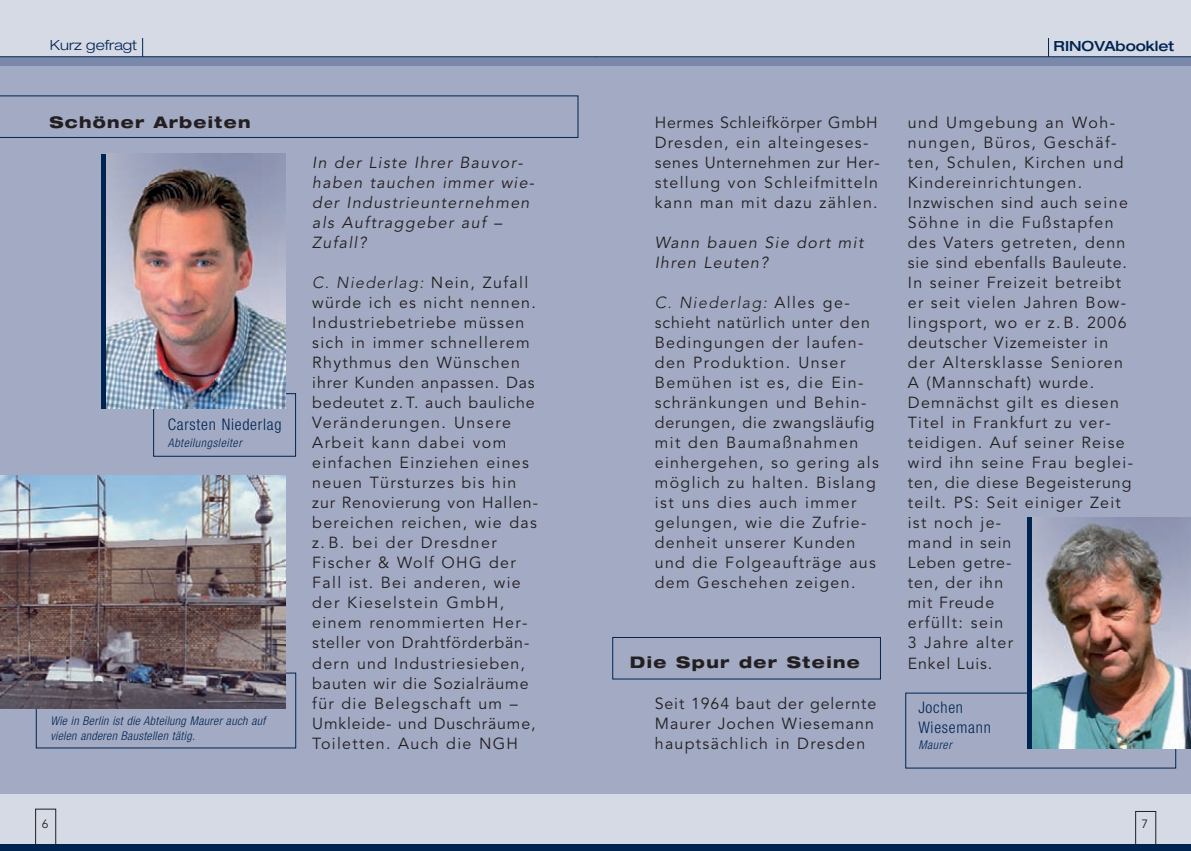
<style>
.page{position:relative;width:1191px;height:851px;background:#fff}
.page>*{position:absolute;margin:0;border:0;box-sizing:border-box;transform-origin:0 0}
.t1{font:16px/20px "Avenir";letter-spacing:.085em;color:#231f20}
.t2{font:italic 16px/20px "Avenir";letter-spacing:.085em;color:#231f20}
.t3{font:16px/20px "Avenir";letter-spacing:.065em;color:#231f20}
.t4{font:300 condensed 16px/19.2px "Helvetica Neue";letter-spacing:.05em;color:#002452}
.t5{font:800 expanded 16px "Helvetica Neue";letter-spacing:.085em;color:#231f20}
.t6{font:500 expanded 14px "Helvetica Neue";color:#002452}
.t7{font:300 expanded 14px "Helvetica Neue";color:#002452}
.t8{font:italic 300 condensed 12px/14.4px "Helvetica Neue";letter-spacing:.03em;color:#002452}
.t9{font:italic 300 condensed 12px "Helvetica Neue";letter-spacing:.05em;color:#002452}
.t10{font:12px "Avenir";color:#231f20}
.s1{font-weight:300;font-style:italic}
</style>
<div class="page">
<div style="left:595px;top:65px;width:596px;height:737px;background:#a3abc4"></div>
<div style="left:0;top:57px;width:595px;height:737px;background:#a3abc4"></div>
<div style="left:595px;top:794px;width:596px;height:56px;background:#d6dae5"></div>
<div style="left:0;top:794px;width:595px;height:56px;background:#d6dae5"></div>
<svg style="left:1135px;top:811px;width:21px;height:33px"></svg>
<svg style="left:35px;top:808px;width:21px;height:36px"></svg>
<div style="left:595px;top:0;width:596px;height:57px;background:#d6dae5"></div>
<div style="left:0;top:0;width:595px;height:57px;background:#d6dae5"></div>
<svg style="left:1048px;top:38px;width:1px;height:18px"></svg>
<svg style="left:0;top:95px;width:578px;height:43px"></svg>
<div style="left:612px;top:637px;width:269px;height:42px;border:1px solid #002452"></div>
<div style="left:153px;top:393px;width:143px;height:63px;border:1px solid #002452"></div>
<img style="left:105px;top:154px;width:181px;height:254px">
<img style="left:1031px;top:517px;width:159px;height:231px">
<hr style="left:1027px;top:517px;width:4px;height:231px;background:#002452">
<img style="left:0;top:475px;width:286px;height:233px">
<svg style="left:142px;top:38px;width:1px;height:18px"></svg>
<hr style="left:101px;top:154px;width:4px;height:254px;background:#002452">
<div style="left:595px;top:57px;width:596px;height:8px;background:#7a89a9"></div>
<div style="left:0;top:57px;width:595px;height:8px;background:#7a89a9"></div>
<hr style="left:0;top:56px;width:596px;height:1px;background:#002452">
<hr style="left:595px;top:56px;width:596px;height:1px;background:#002452">
<div style="left:0;top:844px;width:596px;height:6px;background:#002452"></div>
<div style="left:595px;top:844px;width:596px;height:6px;background:#002452"></div>
<p class="t7" style="left:50px;top:40px;width:89px">Kurz gefragt</p>
<p class="t6" style="left:1053px;top:41px;width:122px">RINOVAbooklet</p>
<p class="t5" style="left:49px;top:116px;width:203px">Schöner Arbeiten</p>
<p class="t4" style="left:168px;top:416px;width:115px">Carsten Niederlag</p>
<p class="t9" style="left:168px;top:438px;width:75px">Abteilungsleiter</p>
<p class="t8" style="left:50px;top:714px;width:217px">Wie in Berlin ist die Abteilung Maurer auch auf vielen anderen Baustellen tätig.</p>
<p class="t2" style="left:312px;top:154px;width:223px">In der Liste Ihrer Bauvor&shy;haben tauchen immer wie&shy;der Industrieunternehmen als Auftraggeber auf –<br>Zufall?</p>
<p class="t1" style="left:312px;top:274px;width:227px"><span class="s1">C. Niederlag:</span> Nein, Zufall würde ich es nicht nennen.<br>Industriebetriebe müssen sich in immer schnellerem<br>Rhythmus den Wünschen ihrer Kunden anpassen. Das bedeutet z. T. auch bauliche<br>Veränderungen. Unsere<br>Arbeit kann dabei vom einfachen Einziehen eines neuen Türsturzes bis hin zur Renovierung von Hallen&shy;bereichen reichen, wie das z. B. bei der Dresdner<br>Fischer &amp; Wolf OHG der<br>Fall ist. Bei anderen, wie der Kieselstein GmbH, einem renommierten Her&shy;steller von Drahtförderbän&shy;dern und Industriesieben, bauten wir die Sozialräume für die Belegschaft um –<br>Umkleide- und Duschräume,<br>Toiletten. Auch die NGH</p>
<p class="t1" style="left:655px;top:114px;width:226px">Hermes Schleifkörper GmbH<br>Dresden, ein alteingeses&shy;senes Unternehmen zur Her&shy;stellung von Schleifmitteln kann man mit dazu zählen.</p>
<p class="t2" style="left:655px;top:234px;width:210px">Wann bauen Sie dort mit<br>Ihren Leuten?</p>
<p class="t1" style="left:655px;top:294px;width:225px"><span class="s1">C. Niederlag:</span> Alles ge&shy;schieht natürlich unter den<br>Bedingungen der laufen&shy;den Produktion. Unser<br>Bemühen ist es, die Ein&shy;schränkungen und Behin&shy;derungen, die zwangsläufig mit den Baumaßnahmen einhergehen, so gering als möglich zu halten. Bislang ist uns dies auch immer gelungen, wie die Zufrie&shy;denheit unserer Kunden und die Folgeaufträge aus dem Geschehen zeigen.</p>
<p class="t5" style="left:630px;top:656px;width:231px">Die Spur der Steine</p>
<p class="t3" style="left:655px;top:694px;width:223px">Seit 1964 baut der gelernte<br>Maurer Jochen Wiesemann hauptsächlich in Dresden</p>
<p class="t1" style="left:907px;top:114px;width:227px">und Umgebung an Woh&shy;nungen, Büros, Geschäf&shy;ten, Schulen, Kirchen und<br>Kindereinrichtungen.<br>Inzwischen sind auch seine<br>Söhne in die Fußstapfen des Vaters getreten, denn sie sind ebenfalls Bauleute.<br>In seiner Freizeit betreibt er seit vielen Jahren Bow&shy;lingsport, wo er z. B. 2006 deutscher Vizemeister in der Altersklasse Senioren<br>A (Mannschaft) wurde.<br>Demnächst gilt es diesen<br>Titel in Frankfurt zu ver&shy;teidigen. Auf seiner Reise wird ihn seine Frau beglei&shy;ten, die diese Begeisterung teilt. PS: Seit einiger Zeit ist noch je-<br>mand in sein<br>Leben getre-<br>ten, der ihn<br>mit Freude<br>erfüllt: sein<br>3 Jahre alter<br>Enkel Luis.</p>
<p class="t4" style="left:918px;top:699px;width:74px">Jochen<br>Wiesemann</p>
<p class="t8" style="left:918px;top:738px;width:35px">Maurer</p>
<p class="t10" style="left:42px;top:819px;width:8px">6</p>
<p class="t10" style="left:1141px;top:819px;width:8px">7</p>
</div>
